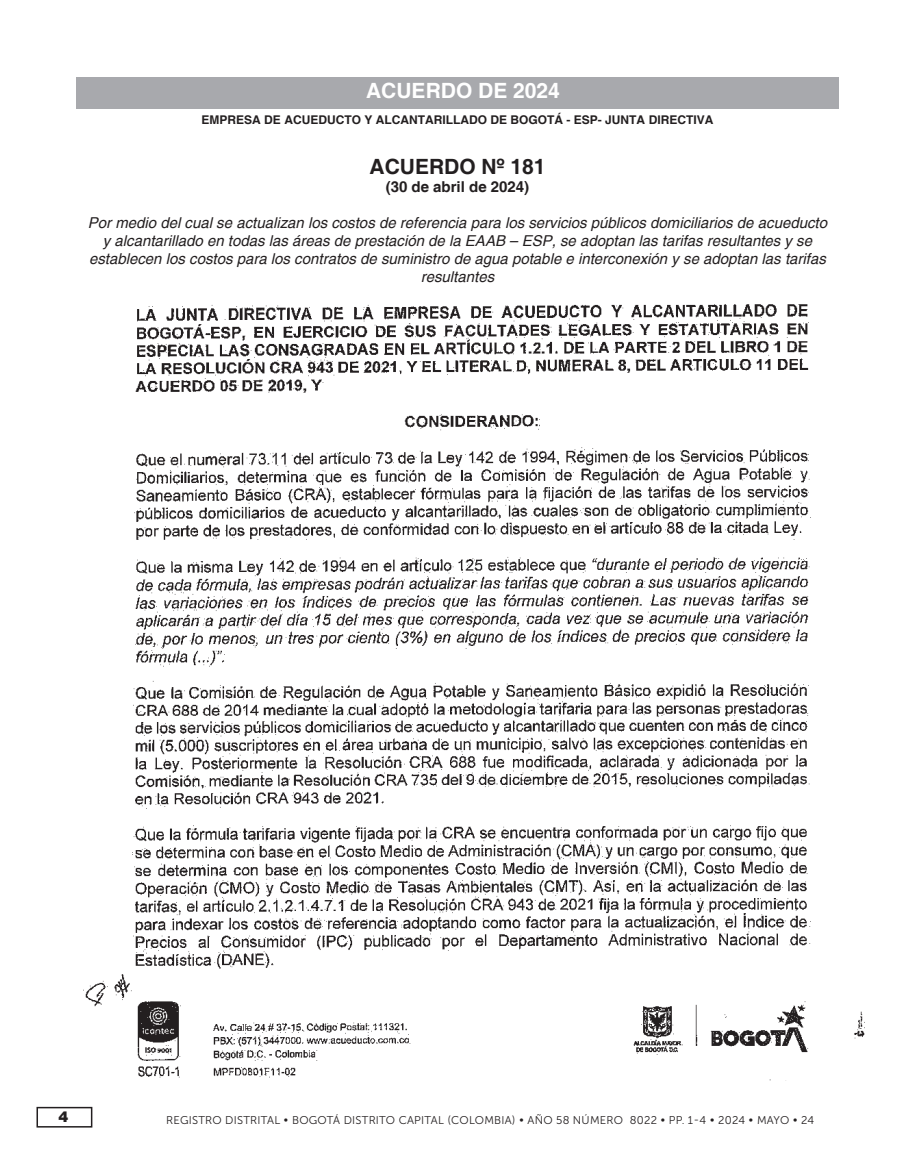
<style>
.page{position:relative;width:915px;height:1170px;background:#fff}
.page>*{position:absolute;margin:0;border:0;box-sizing:border-box;transform-origin:0 0}
.t1{font:700 21px "Helvetica";color:#fff}
.t2{font:700 21px "Helvetica";color:#231f20}
.t3{font:italic 15px/18px "Helvetica";color:#231f20;text-align:center}
.t4{font:700 15px "Helvetica";color:#231f20}
.t5{font:900 15px "Swiss 721 BT";color:#231f20}
.t6{font:700 12px "Helvetica";color:#231f20}
.t7{font:11.25px "Museo Sans 300";letter-spacing:.02em;color:#231f20}
</style>
<div class="page">
<div style="left:76px;top:77px;width:762px;height:31px;background:#a8a9ad"></div>
<img style="left:83px;top:304px;width:782px;height:776px">
<div style="left:36px;top:1106px;width:56px;height:21px;border:2px solid #231f20"></div>
<h1 class="t1" style="left:366px;top:78px;width:195px">ACUERDO DE 2024</h1>
<p class="t6" style="left:201px;top:112px;width:513px">EMPRESA DE ACUEDUCTO Y ALCANTARILLADO DE BOGOTÁ - ESP- JUNTA DIRECTIVA</p>
<h1 class="t2" style="left:369px;top:154px;width:177px">ACUERDO Nº 181</h1>
<p class="t4" style="left:385px;top:178px;width:145px">(30 de abril de 2024)</p>
<p class="t3" style="left:88px;top:214px;width:740px">Por medio del cual se actualizan los costos de referencia para los servicios públicos domiciliarios de acueducto y alcantarillado en todas las áreas de prestación de la EAAB – ESP, se adoptan las tarifas resultantes y se establecen los costos para los contratos de suministro de agua potable e interconexión y se adoptan las tarifas resultantes</p>
<p class="t5" style="left:58px;top:1107px;width:11px">4</p>
<p class="t7" style="left:166px;top:1113px;width:649px">REGISTRO DISTRITAL • BOGOTÁ DISTRITO CAPITAL (COLOMBIA) • AÑO 58 NÚMERO 8022 • PP. 1-4 • 2024 • MAYO • 24</p>
</div>
